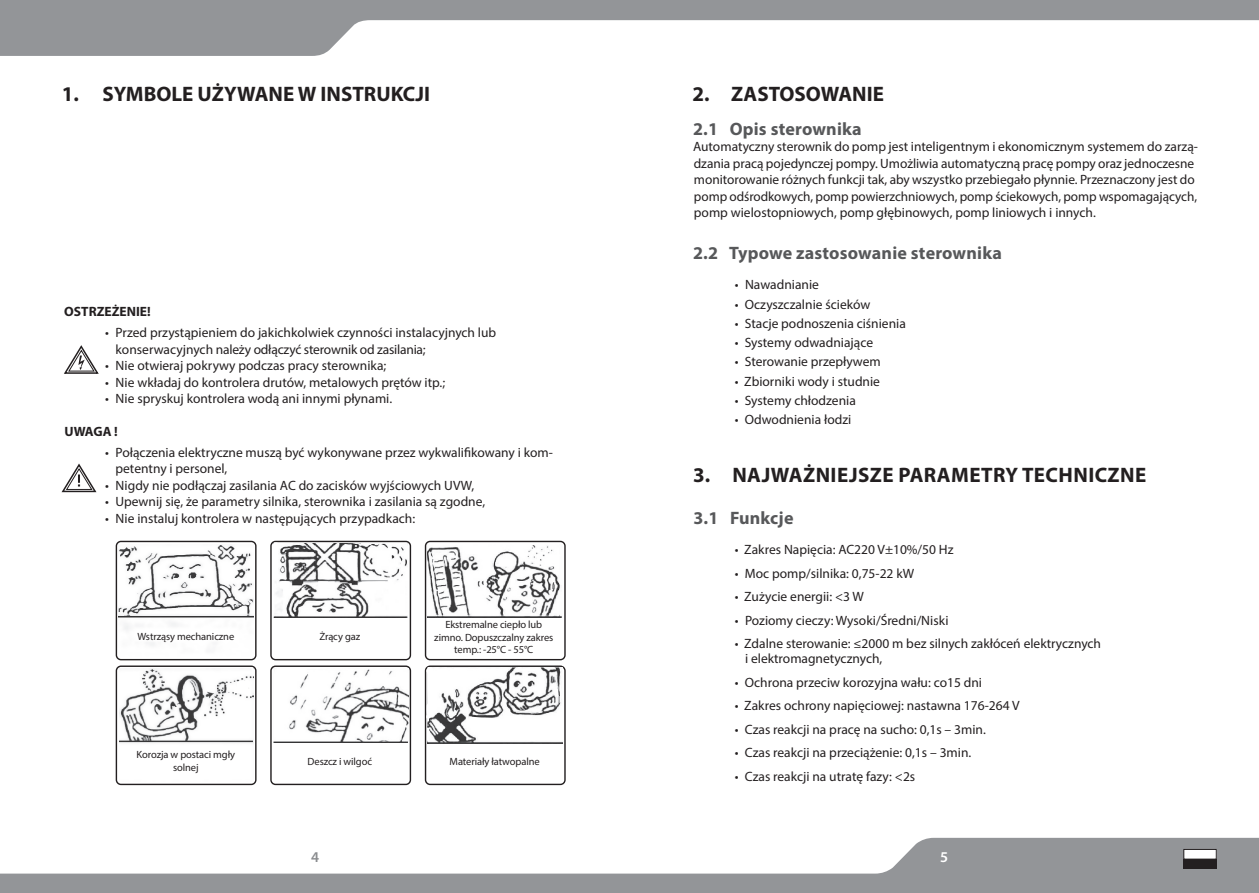
<style>
.page{position:relative;width:1259px;height:893px;background:#fff}
.page>*{position:absolute;margin:0;border:0;box-sizing:border-box;transform-origin:0 0}
.t1{font:700 21px "Myriad Pro";color:#231f20}
.t2{font:700 21px "Myriad Pro";letter-spacing:.02em;color:#231f20}
.Srotyt_3{font:700 18px "Myriad Pro";letter-spacing:.01em;color:#57585a}
.t3{font:600 15px "Myriad Pro";color:#8a8c8f}
.t4{font:600 15px "Myriad Pro";color:#fff}
.Tekst{font:13.5px/16.5px "Myriad Pro";color:#231f20}
.Tekst-2{font:700 13.5px "Myriad Pro";color:#231f20}
.t5{font:10.5px/12.6px "Myriad Pro";letter-spacing:-.01em;color:#231f20;text-align:center}
</style>
<div class="page">
<svg style="left:0;top:838px;width:1259px;height:55px;fill:#939598"></svg>
<svg style="left:0;top:0;width:1259px;height:56px;fill:#939598"></svg>
<div style="left:1183px;top:859px;width:33px;height:10px;background:#231f20"></div>
<div style="left:1183px;top:849px;width:33px;height:10px;background:#fff"></div>
<div style="left:1183px;top:849px;width:33px;height:10px;border:1px solid #231f20"></div>
<svg style="left:61px;top:463px;width:36px;height:30px"></svg>
<svg style="left:64px;top:345px;width:35px;height:29px"></svg>
<div style="left:116px;top:541px;width:140px;height:119px;border:1px solid #231f20;border-radius:5px"></div>
<div style="left:116px;top:665px;width:140px;height:120px;border:1px solid #231f20;border-radius:5px"></div>
<div style="left:270px;top:541px;width:141px;height:119px;border:1px solid #231f20;border-radius:5px"></div>
<div style="left:270px;top:665px;width:141px;height:120px;border:1px solid #231f20;border-radius:5px"></div>
<div style="left:425px;top:541px;width:141px;height:119px;border:1px solid #231f20;border-radius:5px"></div>
<div style="left:425px;top:665px;width:141px;height:120px;border:1px solid #231f20;border-radius:5px"></div>
<img style="left:119px;top:668px;width:135px;height:75px">
<img style="left:119px;top:545px;width:134px;height:101px">
<img style="left:274px;top:543px;width:133px;height:74px">
<img style="left:274px;top:669px;width:134px;height:73px">
<img style="left:428px;top:545px;width:134px;height:72px">
<img style="left:428px;top:668px;width:134px;height:75px">
<svg style="left:425px;top:667px;width:10px;height:74px"></svg>
<svg style="left:467px;top:714px;width:41px;height:12px"></svg>
<svg style="left:274px;top:542px;width:3px;height:8px"></svg>
<svg style="left:233px;top:667px;width:21px;height:29px"></svg>
<svg style="left:555px;top:670px;width:7px;height:33px"></svg>
<svg style="left:276px;top:669px;width:31px;height:6px"></svg>
<div style="left:362px;top:581px;width:23px;height:8px;background:#fff"></div>
<div style="left:361px;top:581px;width:16px;height:8px;background:#fff"></div>
<svg style="left:358px;top:582px;width:3px;height:7px"></svg>
<div style="left:279px;top:581px;width:11px;height:8px;background:#fff"></div>
<svg style="left:281px;top:581px;width:10px;height:9px"></svg>
<div style="left:319px;top:581px;width:16px;height:8px;background:#fff"></div>
<div style="left:318px;top:581px;width:10px;height:8px;background:#fff"></div>
<p class="t1" style="left:62px;top:80px;width:370px">1. SYMBOLE UŻYWANE W INSTRUKCJI</p>
<p class="Tekst-2" style="left:64px;top:303px;width:88px">OSTRZEŻENIE!</p>
<p class="Tekst" style="left:116px;top:324px;width:382px;text-indent:-10px">• Przed przystąpieniem do jakichkolwiek czynności instalacyjnych lub konserwacyjnych należy odłączyć sterownik od zasilania;</p>
<p class="Tekst" style="left:105px;top:357px;width:283px">• Nie otwieraj pokrywy podczas pracy sterownika;</p>
<p class="Tekst" style="left:105px;top:374px;width:341px">• Nie wkładaj do kontrolera drutów, metalowych prętów itp.;</p>
<p class="Tekst" style="left:105px;top:390px;width:288px">• Nie spryskuj kontrolera wodą ani innymi płynami.</p>
<p class="Tekst-2" style="left:64px;top:423px;width:55px">UWAGA !</p>
<p class="Tekst" style="left:115px;top:444px;width:439px;text-indent:-10px">• Połączenia elektryczne muszą być wykonywane przez wykwalifikowany i kom&shy;petentny i personel,</p>
<p class="Tekst" style="left:105px;top:477px;width:370px">• Nigdy nie podłączaj zasilania AC do zacisków wyjściowych UVW,</p>
<p class="Tekst" style="left:105px;top:493px;width:381px">• Upewnij się, że parametry silnika, sterownika i zasilania są zgodne,</p>
<p class="Tekst" style="left:105px;top:510px;width:311px">• Nie instaluj kontrolera w następujących przypadkach:</p>
<p class="t5" style="left:137px;top:630px;width:98px">Wstrząsy mechaniczne</p>
<p class="t5" style="left:319px;top:630px;width:42px">Żrący gaz</p>
<p class="t5" style="left:434px;top:618px;width:120px">Ekstremalne ciepło lub zimno. Dopuszczalny zakres temp.: -25°C - 55°C</p>
<p class="t5" style="left:137px;top:748px;width:100px">Korozja w postaci mgły solnej</p>
<p class="t5" style="left:307px;top:755px;width:66px">Deszcz i wilgoć</p>
<p class="t5" style="left:449px;top:755px;width:92px">Materiały łatwopalne</p>
<p class="t1" style="left:692px;top:80px;width:193px">2. ZASTOSOWANIE</p>
<p class="Srotyt_3" style="left:693px;top:117px;width:170px">2.1 Opis sterownika</p>
<p class="Tekst" style="left:693px;top:138px;width:506px">Automatyczny sterownik do pomp jest inteligentnym i ekonomicznym systemem do zarzą&shy;dzania pracą pojedynczej pompy. Umożliwia automatyczną pracę pompy oraz jednoczesne monitorowanie różnych funkcji tak, aby wszystko przebiegało płynnie. Przeznaczony jest do pomp odśrodkowych, pomp powierzchniowych, pomp ściekowych, pomp wspomagających, pomp wielostopniowych, pomp głębinowych, pomp liniowych i innych.</p>
<p class="Srotyt_3" style="left:693px;top:242px;width:310px">2.2 Typowe zastosowanie sterownika</p>
<p class="Tekst" style="left:735px;top:276px;width:86px">• Nawadnianie</p>
<p class="Tekst" style="left:735px;top:296px;width:137px">• Oczyszczalnie ścieków</p>
<p class="Tekst" style="left:735px;top:315px;width:173px">• Stacje podnoszenia ciśnienia</p>
<p class="Tekst" style="left:735px;top:334px;width:140px">• Systemy odwadniające</p>
<p class="Tekst" style="left:735px;top:353px;width:147px">• Sterowanie przepływem</p>
<p class="Tekst" style="left:735px;top:373px;width:147px">• Zbiorniki wody i studnie</p>
<p class="Tekst" style="left:735px;top:392px;width:123px">• Systemy chłodzenia</p>
<p class="Tekst" style="left:735px;top:411px;width:118px">• Odwodnienia łodzi</p>
<p class="t2" style="left:693px;top:461px;width:455px">3. NAJWAŻNIEJSZE PARAMETRY TECHNICZNE</p>
<p class="Srotyt_3" style="left:693px;top:507px;width:102px">3.1 Funkcje</p>
<p class="Tekst" style="left:735px;top:541px;width:220px">• Zakres Napięcia: AC220 V±10%/50 Hz</p>
<p class="Tekst" style="left:735px;top:565px;width:181px">• Moc pomp/silnika: 0,75-22 kW</p>
<p class="Tekst" style="left:735px;top:588px;width:130px">• Zużycie energii: &lt;3 W</p>
<p class="Tekst" style="left:735px;top:612px;width:215px">• Poziomy cieczy: Wysoki/Średni/Niski</p>
<p class="Tekst" style="left:745px;top:636px;width:357px;line-height:15px;text-indent:-10px">• Zdalne sterowanie: ≤2000 m bez silnych zakłóceń elektrycznych i elektromagnetycznych,</p>
<p class="Tekst" style="left:735px;top:674px;width:249px">• Ochrona przeciw korozyjna wału: co15 dni</p>
<p class="Tekst" style="left:735px;top:697px;width:286px">• Zakres ochrony napięciowej: nastawna 176-264 V</p>
<p class="Tekst" style="left:735px;top:721px;width:253px">• Czas reakcji na pracę na sucho: 0,1s – 3min.</p>
<p class="Tekst" style="left:735px;top:744px;width:238px">• Czas reakcji na przeciążenie: 0,1s – 3min.</p>
<p class="Tekst" style="left:735px;top:768px;width:182px">• Czas reakcji na utratę fazy: &lt;2s</p>
<p class="t3" style="left:311px;top:847px;width:10px">4</p>
<p class="t4" style="left:940px;top:847px;width:10px">5</p>
</div>
